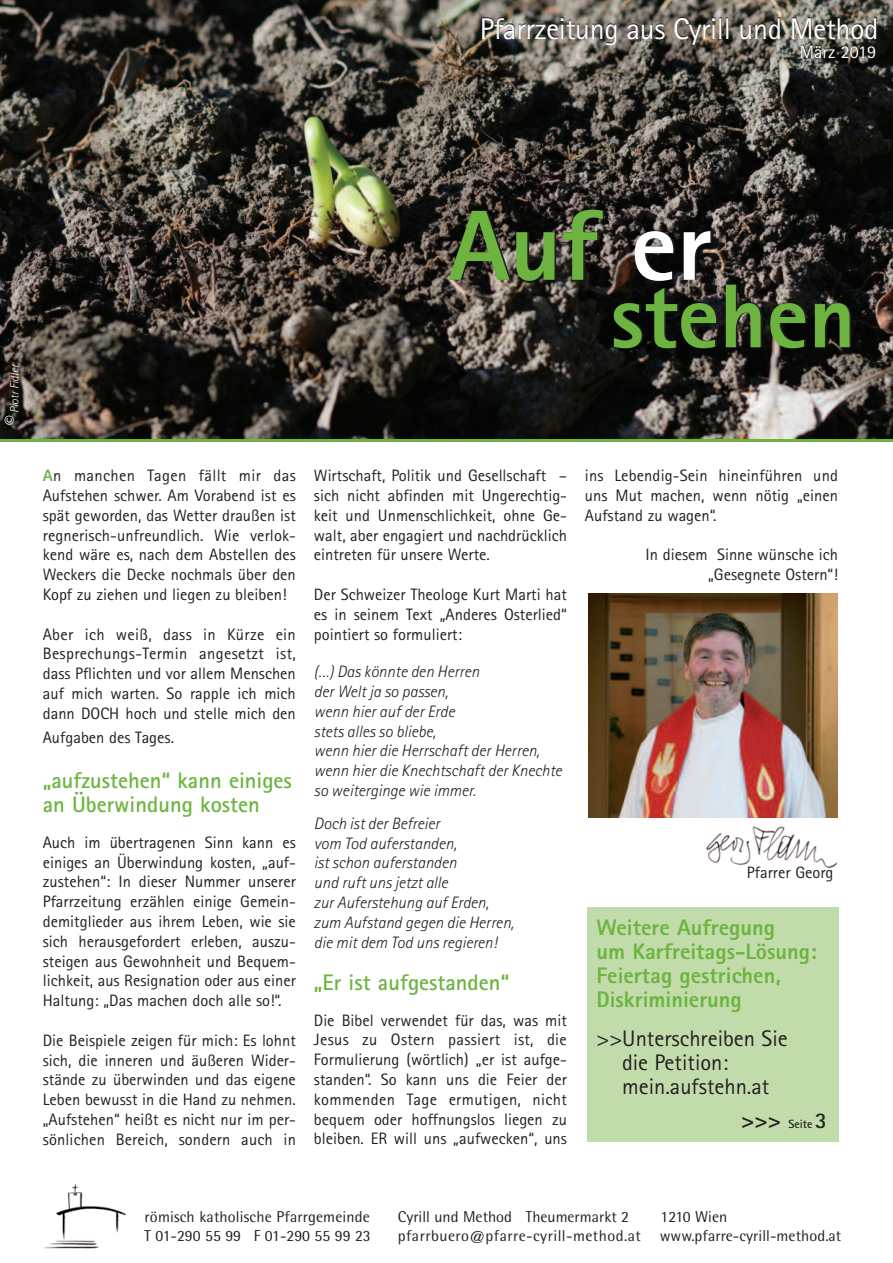
<style>
.page{position:relative;width:893px;height:1263px;background:#fff}
.page>*{position:absolute;margin:0;border:0;box-sizing:border-box;transform-origin:0 0}
.t1{font:800 99.9px "Rotis Sans Serif";color:#6cb43f}
.t2{font:800 90.75px "Rotis Sans Serif";color:#6cb43f}
.t3{font:30px "Rotis Sans Serif";letter-spacing:-.015em;color:#fff}
.t4{font:800 22.5px/24px "Rotis Sans Serif";color:#6cb43f}
.t5{font:700 22.5px/24px "Rotis Sans Serif";color:#6cb43f}
.t6{font:22.5px/24px "Rotis Sans Serif";color:#231f20}
.t7{font:18px "Rotis Sans Serif";color:#fff}
.t8{font:16.5px/19.8px "Rotis Sans Serif";color:#231f20;text-align:justify}
.t9{font:italic 300 16.5px/19.8px "Rotis Sans Serif";color:#231f20}
.t10{font:15.75px "Rotis Semi Sans";letter-spacing:.005em;color:#231f20}
.t11{font:15.75px "Rotis Semi Sans";letter-spacing:.03em;color:#231f20}
.t12{font:italic 300 12px "Rotis Sans Serif";color:#fff}
.t13{font:700 12px "Rotis Sans Serif";color:#231f20}
.s1{font-size:19.5px}
.s2{color:#fff}
.s3{font-weight:800;color:#6cb43f}
.s4{font-size:22.5px}
</style>
<div class="page">
<img style="left:0;top:0;width:893px;height:438px">
<img style="left:706px;top:826px;width:132px;height:43px">
<img style="left:44px;top:1183px;width:82px;height:66px">
<img style="left:588px;top:593px;width:250px;height:225px">
<div style="left:587px;top:907px;width:251px;height:235px;background:#c1dcaa"></div>
<h3 class="t3" style="left:480px;top:18px;width:400px">Pfarrzeitung aus Cyrill und Method</h3>
<p class="t7" style="left:800px;top:45px;width:78px">März 2019</p>
<p class="t12" style="left:10px;top:427px;width:65px;rotate:-90deg"><span class="s1">©</span> Piotr Fidler</p>
<h1 class="t1" style="left:448px;top:211px;width:265px">Auf <span class="s2">er</span></h1>
<h2 class="t2" style="left:610px;top:285px;width:247px">stehen</h2>
<p class="t8" style="left:43px;top:467px;width:255px"><span class="s3">A</span>n manchen Tagen fällt mir das Aufstehen schwer. Am Vorabend ist es spät geworden, das Wetter draußen ist regnerisch-unfreundlich. Wie verlok&shy;kend wäre es, nach dem Abstellen des Weckers die Decke nochmals über den Kopf zu ziehen und liegen zu bleiben!</p>
<p class="t8" style="left:43px;top:626px;width:255px">Aber ich weiß, dass in Kürze ein Besprechungs-Termin angesetzt ist, dass Pflichten und vor allem Menschen auf mich warten. So rapple ich mich dann DOCH hoch und stelle mich den</p>
<p class="t8" style="left:43px;top:729px;width:133px">Aufgaben des Tages.</p>
<h3 class="t5" style="left:43px;top:770px;width:251px">„aufzustehen“ kann einiges an Überwindung kosten</h3>
<p class="t8" style="left:43px;top:834px;width:255px">Auch im übertragenen Sinn kann es einiges an Überwindung kosten, „auf&shy;zustehen“: In dieser Nummer unserer Pfarrzeitung erzählen einige Gemein&shy;demitglieder aus ihrem Leben, wie sie sich herausgefordert erleben, auszu&shy;steigen aus Gewohnheit und Bequem&shy;lichkeit, aus Resignation oder aus einer Haltung: „Das machen doch alle so!“.</p>
<p class="t8" style="left:43px;top:1032px;width:255px">Die Beispiele zeigen für mich: Es lohnt sich, die inneren und äußeren Wider&shy;stände zu überwinden und das eigene Leben bewusst in die Hand zu nehmen. „Aufstehen“ heißt es nicht nur im per&shy;sönlichen Bereich, sondern auch in</p>
<p class="t8" style="left:314px;top:467px;width:255px">Wirtschaft, Politik und Gesellschaft – sich nicht abfinden mit Ungerechtig&shy;keit und Unmenschlichkeit, ohne Ge&shy;walt, aber engagiert und nachdrücklich eintreten für unsere Werte.</p>
<p class="t8" style="left:314px;top:586px;width:255px">Der Schweizer Theologe Kurt Marti hat es in seinem Text „Anderes Osterlied“ pointiert so formuliert:</p>
<p class="t9" style="left:314px;top:663px;width:250px">(…) Das könnte den Herren<br>der Welt ja so passen,<br>wenn hier auf der Erde<br>stets alles so bliebe,<br>wenn hier die Herrschaft der Herren, wenn hier die Knechtschaft der Knechte so weiterginge wie immer.</p>
<p class="t9" style="left:314px;top:815px;width:202px">Doch ist der Befreier<br>vom Tod auferstanden,<br>ist schon auferstanden<br>und ruft uns jetzt alle<br>zur Auferstehung auf Erden, zum Aufstand gegen die Herren, die mit dem Tod uns regieren!</p>
<h3 class="t5" style="left:314px;top:972px;width:197px">„Er ist aufgestanden“</h3>
<p class="t8" style="left:314px;top:1012px;width:255px">Die Bibel verwendet für das, was mit Jesus zu Ostern passiert ist, die Formulierung (wörtlich) „er ist aufge&shy;standen“. So kann uns die Feier der kommenden Tage ermutigen, nicht bequem oder hoffnungslos liegen zu bleiben. ER will uns „aufwecken“, uns</p>
<p class="t8" style="left:585px;top:467px;width:255px">ins Lebendig-Sein hineinführen und uns Mut machen, wenn nötig „einen Aufstand zu wagen“.</p>
<p class="t8" style="left:646px;top:547px;width:194px;text-align:right">In diesem Sinne wünsche ich „Gesegnete Ostern“!</p>
<p class="t8" style="left:747px;top:864px;width:88px">Pfarrer Georg</p>
<h3 class="t4" style="left:596px;top:917px;width:222px">Weitere Aufregung<br>um Karfreitags-Lösung:<br>Feiertag gestrichen,<br>Diskriminierung</h3>
<h3 class="t6" style="left:622px;top:1028px;width:167px;text-indent:-26px">&gt;&gt;Unterschreiben Sie die Petition: mein.aufstehn.at</h3>
<p class="t13" style="left:741px;top:1120px;width:87px"><span class="s4">&gt;&gt;&gt;</span> Seite <span class="s4">3</span></p>
<p class="t10" style="left:145px;top:1211px;width:227px">römisch katholische Pfarrgemeinde</p>
<p class="t10" style="left:398px;top:1211px;width:233px">Cyrill und Method Theumermarkt 2</p>
<p class="t10" style="left:660px;top:1211px;width:68px">1210 Wien</p>
<p class="t10" style="left:145px;top:1230px;width:228px">T 01-290 55 99 F 01-290 55 99 23</p>
<p class="t11" style="left:398px;top:1230px;width:445px">pfarrbuero@pfarre-cyrill-method.at www.pfarre-cyrill-method.at</p>
</div>
